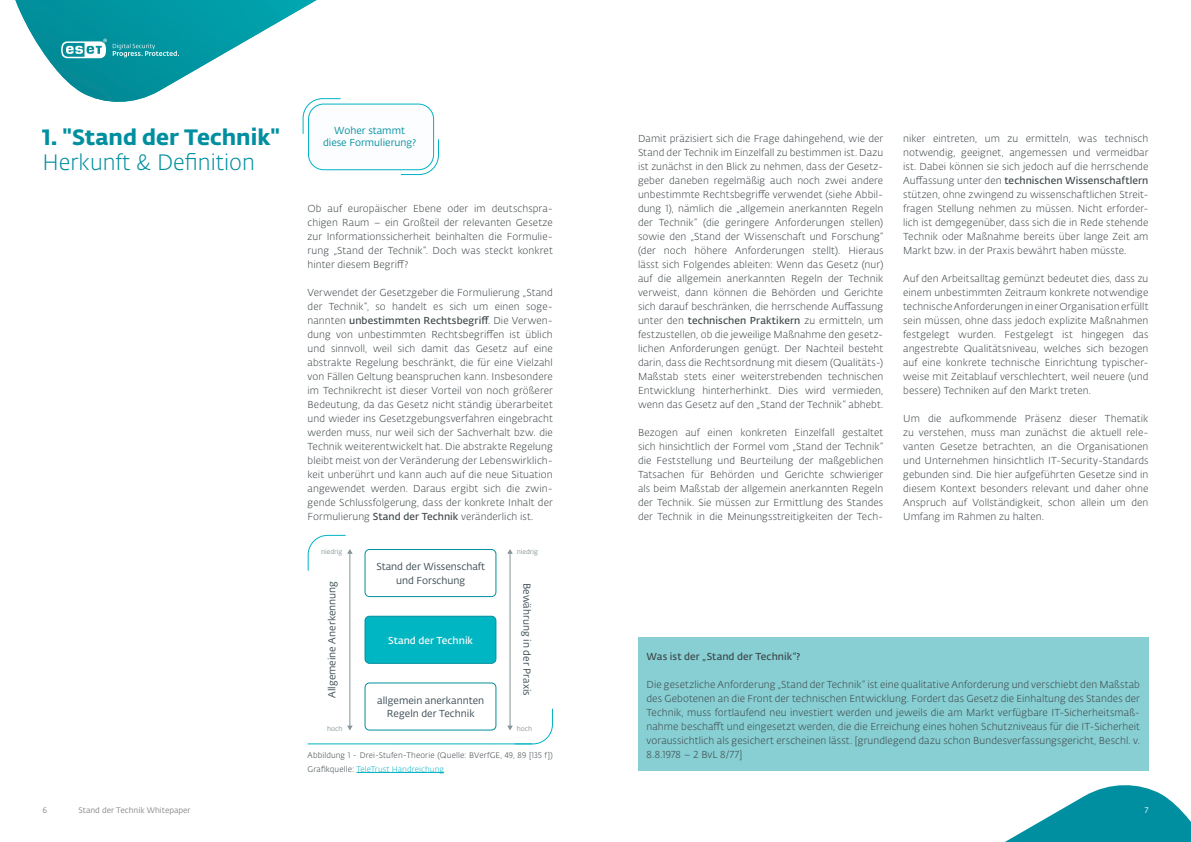
<style>
.page{position:relative;width:1191px;height:842px;background:#fff}
.page>*{position:absolute;margin:0;border:0;box-sizing:border-box;transform-origin:0 0}
.t1{font:22px "Fedra Sans Alt Pro Bold LF";color:#008fa0}
.t2{font:22px "Fedra Sans Alt Pro Light LF";color:#008fa0}
.t3{font:10px/14px "Fedra Sans Alt Pro Light LF";letter-spacing:.005em;color:#3d4548;text-align:justify}
.t4{font:10px "Fedra Sans Alt Pro Demi LF";letter-spacing:.01em;color:#3d4548}
.t5{font:10px/13.3px "Fedra Sans Alt Pro Book LF";color:#374850;text-align:center}
.t6{font:10px/12px "Fedra Sans Alt Pro Book LF";color:#008fa0;text-align:center}
.t7{font:10px "Fedra Sans Alt Pro Demi LF";color:#fff}
.t8{font:8px/14px "Fedra Sans Alt Pro Light LF";letter-spacing:.015em;color:#3d4548}
.t9{font:8px "Fedra Sans Alt Pro Book LF";color:#878787}
.t10{font:8px "Fedra Sans Alt Pro Book LF";color:#fff}
.t11{font:6.7px "Fedra Sans Alt Pro Book LF";color:#869499}
.s1{font-family:"Fedra Sans Alt Pro Demi LF"}
.s2{font-family:"Fedra Sans Alt Pro Light LF"}
.s3{color:#00b3c4}
</style>
<div class="page">
<svg style="left:1005px;top:785px;width:186px;height:57px"></svg>
<img style="left:15px;top:0;width:302px;height:102px">
<svg style="left:61px;top:39px;width:46px;height:19px"></svg>
<svg style="left:113px;top:44px;width:66px;height:13px"></svg>
<div style="left:308px;top:104px;width:125px;height:66px;background:#fbfdfe;border-radius:15px"></div>
<div style="left:308px;top:104px;width:126px;height:66px;border:1px solid #00b3c4;border-radius:15px"></div>
<svg style="left:302px;top:98px;width:39px;height:37px"></svg>
<svg style="left:400px;top:139px;width:39px;height:36px"></svg>
<div style="left:365px;top:549px;width:131px;height:48px;border:1px solid #008f9b;border-radius:4px"></div>
<div style="left:365px;top:616px;width:131px;height:47px;background:#00b6c2;border-radius:4px"></div>
<div style="left:365px;top:616px;width:131px;height:48px;border:1px solid #008f9b;border-radius:4px"></div>
<div style="left:365px;top:683px;width:131px;height:47px;border:1px solid #008f9b;border-radius:4px"></div>
<hr style="left:349px;top:553px;width:1px;height:173px;background:#869499">
<svg style="left:347px;top:726px;width:6px;height:4px"></svg>
<hr style="left:510px;top:553px;width:1px;height:173px;background:#869499">
<svg style="left:507px;top:549px;width:6px;height:5px"></svg>
<hr style="left:356px;top:772px;width:88px;height:1px;background:#00b3c4">
<div style="left:638px;top:638px;width:510px;height:35px;background:#87cfd3"></div>
<div style="left:638px;top:666px;width:510px;height:105px;background:#87cfd3"></div>
<hr style="left:308px;top:743px;width:224px;height:1px;background:#00b3c4">
<svg style="left:507px;top:708px;width:46px;height:37px"></svg>
<svg style="left:307px;top:534px;width:46px;height:37px"></svg>
<h1 class="t1" style="left:43px;top:119px;width:239px">1. "Stand der Technik"</h1>
<h1 class="t2" style="left:43px;top:147px;width:214px">Herkunft &amp; Definition</h1>
<p class="t6" style="left:323px;top:125px;width:95px">Woher stammt diese Formulierung?</p>
<p class="t3" style="left:638px;top:131px;width:247px">Damit präzisiert sich die Frage dahingehend, wie der Stand der Technik im Einzelfall zu bestimmen ist. Dazu ist zunächst in den Blick zu nehmen, dass der Gesetz&shy;geber daneben regelmäßig auch noch zwei andere unbestimmte Rechtsbegriffe verwendet (siehe Abbil&shy;dung 1), nämlich die „allgemein anerkannten Regeln der Technik“ (die geringere Anforderungen stellen) sowie den „Stand der Wissenschaft und Forschung“ (der noch höhere Anforderungen stellt). Hieraus lässt sich Folgendes ableiten: Wenn das Gesetz (nur) auf die allgemein anerkannten Regeln der Technik verweist, dann können die Behörden und Gerichte sich darauf beschränken, die herrschende Auffassung unter den <span class="s1">technischen Praktikern</span> zu ermitteln, um festzustellen, ob die jeweilige Maßnahme den gesetz&shy;lichen Anforderungen genügt. Der Nachteil besteht darin, dass die Rechtsordnung mit diesem (Qualitäts-)<br>Maßstab stets einer weiterstrebenden technischen Entwicklung hinterherhinkt. Dies wird vermieden, wenn das Gesetz auf den „Stand der Technik“ abhebt.</p>
<p class="t3" style="left:638px;top:425px;width:247px">Bezogen auf einen konkreten Einzelfall gestaltet sich hinsichtlich der Formel vom „Stand der Technik“ die Feststellung und Beurteilung der maßgeblichen Tatsachen für Behörden und Gerichte schwieriger als beim Maßstab der allgemein anerkannten Regeln der Technik. Sie müssen zur Ermittlung des Standes der Technik in die Meinungsstreitigkeiten der Tech-</p>
<p class="t3" style="left:307px;top:201px;width:247px">Ob auf europäischer Ebene oder im deutschspra&shy;chigen Raum – ein Großteil der relevanten Gesetze zur Informationssicherheit beinhalten die Formulie&shy;rung „Stand der Technik“. Doch was steckt konkret hinter diesem Begriff?</p>
<p class="t3" style="left:307px;top:285px;width:247px">Verwendet der Gesetzgeber die Formulierung „Stand der Technik“, so handelt es sich um einen soge-</p>
<p class="t4" style="left:307px;top:313px;width:247px"><span class="s2">nannten</span> unbestimmten Rechtsbegriff<span class="s2">. Die Verwen-</span></p>
<p class="t3" style="left:307px;top:327px;width:247px">dung von unbestimmten Rechtsbegriffen ist üblich und sinnvoll, weil sich damit das Gesetz auf eine abstrakte Regelung beschränkt, die für eine Vielzahl von Fällen Geltung beanspruchen kann. Insbesondere im Technikrecht ist dieser Vorteil von noch größerer Bedeutung, da das Gesetz nicht ständig überarbeitet und wieder ins Gesetzgebungsverfahren eingebracht werden muss, nur weil sich der Sachverhalt bzw. die Technik weiterentwickelt hat. Die abstrakte Regelung bleibt meist von der Veränderung der Lebenswirklich&shy;keit unberührt und kann auch auf die neue Situation angewendet werden. Daraus ergibt sich die zwin&shy;gende Schlussfolgerung, dass der konkrete Inhalt der Formulierung <span class="s1">Stand der Technik</span> veränderlich ist.</p>
<p class="t11" style="left:321px;top:547px;width:23px">niedrig</p>
<p class="t11" style="left:517px;top:547px;width:23px">niedrig</p>
<p class="t3" style="left:903px;top:131px;width:247px">niker eintreten, um zu ermitteln, was technisch notwendig, geeignet, angemessen und vermeidbar ist. Dabei können sie sich jedoch auf die herrschende</p>
<p class="t4" style="left:903px;top:173px;width:247px"><span class="s2">Auffassung unter den</span> technischen Wissenschaftlern</p>
<p class="t3" style="left:903px;top:187px;width:247px">stützen, ohne zwingend zu wissenschaftlichen Streit&shy;fragen Stellung nehmen zu müssen. Nicht erforder&shy;lich ist demgegenüber, dass sich die in Rede stehende Technik oder Maßnahme bereits über lange Zeit am Markt bzw. in der Praxis bewährt haben müsste.</p>
<p class="t3" style="left:903px;top:271px;width:247px">Auf den Arbeitsalltag gemünzt bedeutet dies, dass zu einem unbestimmten Zeitraum konkrete notwendige technische Anforderungen in einer Organisation erfüllt sein müssen, ohne dass jedoch explizite Maßnahmen festgelegt wurden. Festgelegt ist hingegen das angestrebte Qualitätsniveau, welches sich bezogen auf eine konkrete technische Einrichtung typischer&shy;weise mit Zeitablauf verschlechtert, weil neuere (und bessere) Techniken auf den Markt treten.</p>
<p class="t3" style="left:903px;top:411px;width:247px">Um die aufkommende Präsenz dieser Thematik zu verstehen, muss man zunächst die aktuell rele&shy;vanten Gesetze betrachten, an die Organisationen und Unternehmen hinsichtlich IT-Security-Standards gebunden sind. Die hier aufgeführten Gesetze sind in diesem Kontext besonders relevant und daher ohne Anspruch auf Vollständigkeit, schon allein um den Umfang im Rahmen zu halten.</p>
<p class="t5" style="left:376px;top:560px;width:110px">Stand der Wissenschaft und Forschung</p>
<p class="t5" style="left:325px;top:698px;width:119px;rotate:-90deg">Allgemeine Anerkennung</p>
<p class="t5" style="left:534px;top:583px;width:114px;rotate:90deg">Bewährung in der Praxis</p>
<p class="t7" style="left:388px;top:633px;width:86px">Stand der Technik</p>
<p class="t5" style="left:377px;top:693px;width:109px">allgemein anerkannten<br>Regeln der Technik</p>
<p class="t11" style="left:327px;top:724px;width:17px">hoch</p>
<p class="t11" style="left:517px;top:724px;width:17px">hoch</p>
<p class="t8" style="left:307px;top:748px;width:247px">Abbildung 1 - Drei-Stufen-Theorie (Quelle: BVerfGE, 49, 89 [135 f])<br>Grafikquelle: <span class="s3">TeleTrust Handreichung</span></p>
<p class="t4" style="left:646px;top:649px;width:155px">Was ist der „Stand der Technik“?</p>
<p class="t3" style="left:646px;top:677px;width:495px">Die gesetzliche Anforderung „Stand der Technik“ ist eine qualitative Anforderung und verschiebt den Maßstab des Gebotenen an die Front der technischen Entwicklung. Fordert das Gesetz die Einhaltung des Standes der Technik, muss fortlaufend neu investiert werden und jeweils die am Markt verfügbare IT-Sicherheitsmaß&shy;nahme beschafft und eingesetzt werden, die die Erreichung eines hohen Schutzniveaus für die IT-Sicherheit voraussichtlich als gesichert erscheinen lässt. [grundlegend dazu schon Bundesverfassungsgericht, Beschl. v.<br>8.8.1978 – 2 BvL 8/77]</p>
<p class="t9" style="left:43px;top:805px;width:6px">6</p>
<p class="t9" style="left:79px;top:805px;width:114px">Stand der Technik Whitepaper</p>
<p class="t10" style="left:1144px;top:805px;width:5px">7</p>
</div>
